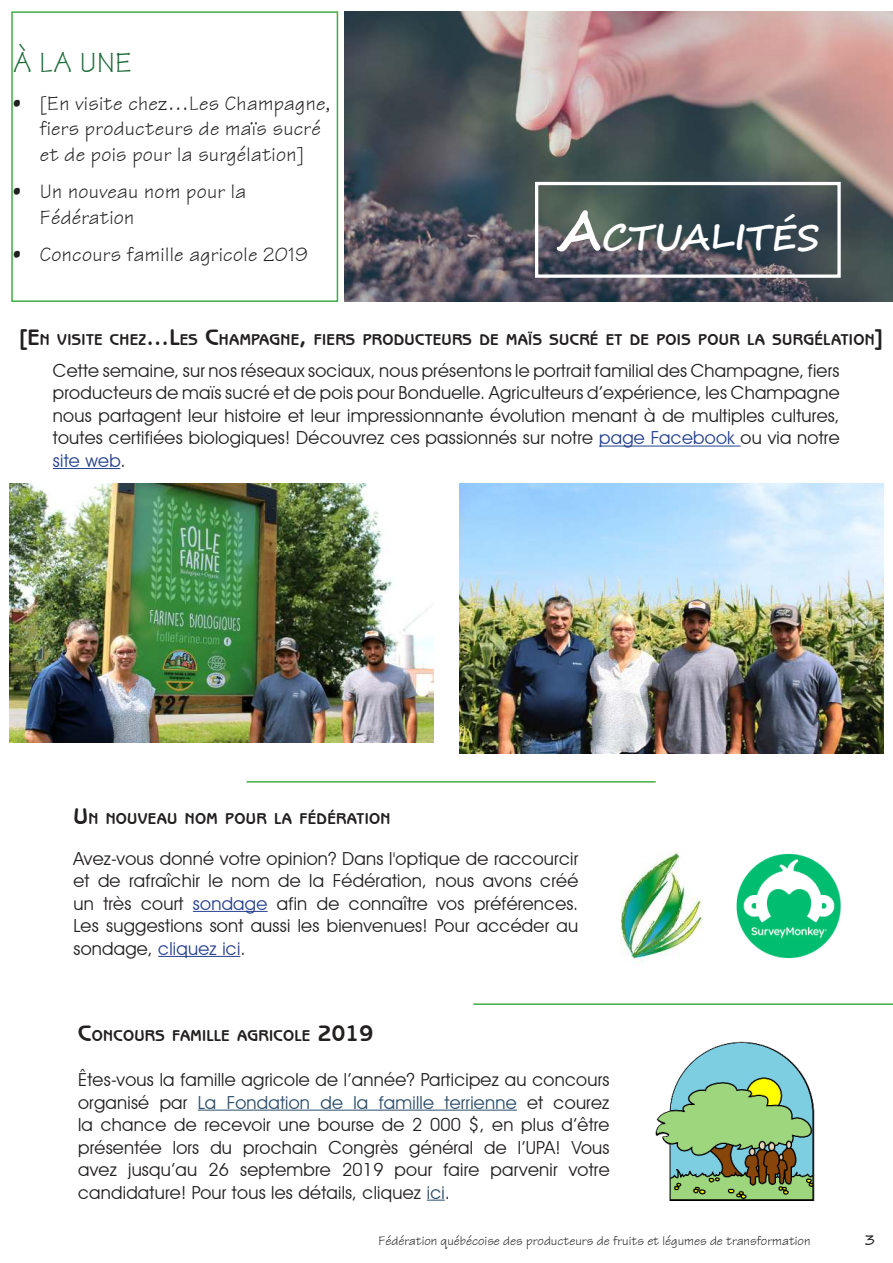
<style>
.page{position:relative;width:893px;height:1263px;background:#fff}
.page>*{position:absolute;margin:0;border:0;box-sizing:border-box;transform-origin:0 0}
.t1{font:700 36px "Segoe Script";color:#fff}
.t2{font:30px "Technical Plain";color:#1e6c39}
.t3{font:21px/25.5px "Technical Plain";letter-spacing:.015em;color:#221f1f}
.t4{font:18px/22.5px "Avant Garde IT Cby BT";letter-spacing:.015em;color:#221f1f;text-align:justify}
.t5{font:700 15.75px "Benguiat Gothic IT Cby BT";letter-spacing:.02em;color:#221f1f}
.t6{font:15px "Segoe Script";color:#221f1f}
.t7{font:13.5px "Technical Plain";color:#221f1f}
.s1{font-size:54px}
.s2{font-size:22.5px}
.s3{color:#24408e}
.s4{color:#284c6a}
</style>
<div class="page">
<img style="left:345px;top:11px;width:548px;height:291px">
<div style="left:11px;top:11px;width:327px;height:291px;border:2px solid #3fad48"></div>
<div style="left:535px;top:182px;width:306px;height:96px;border:3px solid #fff"></div>
<hr style="left:247px;top:781px;width:409px;height:2px;background:#3fad48">
<hr style="left:473px;top:1003px;width:420px;height:2px;background:#3fad48">
<hr style="left:599px;top:446px;width:141px;height:1px;background:#24408e">
<hr style="left:53px;top:468px;width:67px;height:1px;background:#24408e">
<hr style="left:193px;top:911px;width:75px;height:1px;background:#24408e">
<hr style="left:158px;top:956px;width:82px;height:1px;background:#24408e">
<img style="left:736px;top:853px;width:105px;height:105px">
<img style="left:620px;top:851px;width:83px;height:112px">
<hr style="left:198px;top:1109px;width:319px;height:1px;background:#284c6a">
<svg style="left:427px;top:1199px;width:18px;height:1px"></svg>
<img style="left:656px;top:1042px;width:159px;height:159px">
<img style="left:9px;top:484px;width:424px;height:258px">
<img style="left:460px;top:484px;width:424px;height:270px">
<h2 class="t2" style="left:13px;top:50px;width:121px">À LA UNE</h2>
<p class="t3" style="left:40px;top:93px;width:292px;text-indent:-27px">• [En visite chez…Les Champagne, fiers producteurs de maïs sucré et de pois pour la surgélation]</p>
<p class="t3" style="left:40px;top:181px;width:208px;text-indent:-27px">• Un nouveau nom pour la<br>Fédération</p>
<p class="t3" style="left:13px;top:244px;width:296px">• Concours famille agricole 2019</p>
<h1 class="t1" style="left:556px;top:208px;width:265px"><span class="s1">A</span>CTUALITÉS</h1>
<p class="t5" style="left:20px;top:333px;width:864px"><span class="s2">[E</span>N VISITE CHEZ<span class="s2">…L</span>ES <span class="s2">C</span>HAMPAGNE<span class="s2">,</span> FIERS PRODUCTEURS DE MAÏS SUCRÉ ET DE POIS POUR LA SURGÉLATION<span class="s2">]</span></p>
<p class="t4" style="left:53px;top:361px;width:788px">Cette semaine, sur nos réseaux sociaux, nous présentons le portrait familial des Champagne, fiers producteurs de maïs sucré et de pois pour Bonduelle. Agriculteurs d’expérience, les Champagne nous partagent leur histoire et leur impressionnante évolution menant à de multiples cultures, toutes certifiées biologiques! Découvrez ces passionnés sur notre <span class="s3">page Facebook</span> ou via notre <span class="s3">site web</span>.</p>
<p class="t5" style="left:73px;top:812px;width:318px"><span class="s2">U</span>N NOUVEAU NOM POUR LA FÉDÉRATION</p>
<p class="t4" style="left:73px;top:848px;width:506px">Avez-vous donné votre opinion? Dans l'optique de raccourcir et de rafraîchir le nom de la Fédération, nous avons créé un très court <span class="s3">sondage</span> afin de connaître vos préférences.<br>Les suggestions sont aussi les bienvenues! Pour accéder au sondage, <span class="s3">cliquez ici</span>.</p>
<p class="t5" style="left:78px;top:1029px;width:296px"><span class="s2">C</span>ONCOURS FAMILLE AGRICOLE <span class="s2">2019</span></p>
<p class="t4" style="left:78px;top:1070px;width:533px">Êtes-vous la famille agricole de l’année? Participez au concours organisé par <span class="s4">La Fondation de la famille terrienne</span> et courez la chance de recevoir une bourse de 2 000 $, en plus d’être présentée lors du prochain Congrès général de l’UPA! Vous avez jusqu’au 26 septembre 2019 pour faire parvenir votre candidature! Pour tous les détails, cliquez <span class="s4">ici</span>.</p>
<p class="t7" style="left:378px;top:1235px;width:434px">Fédération québécoise des producteurs de fruits et légumes de transformation</p>
<p class="t6" style="left:864px;top:1227px;width:12px">3</p>
</div>
